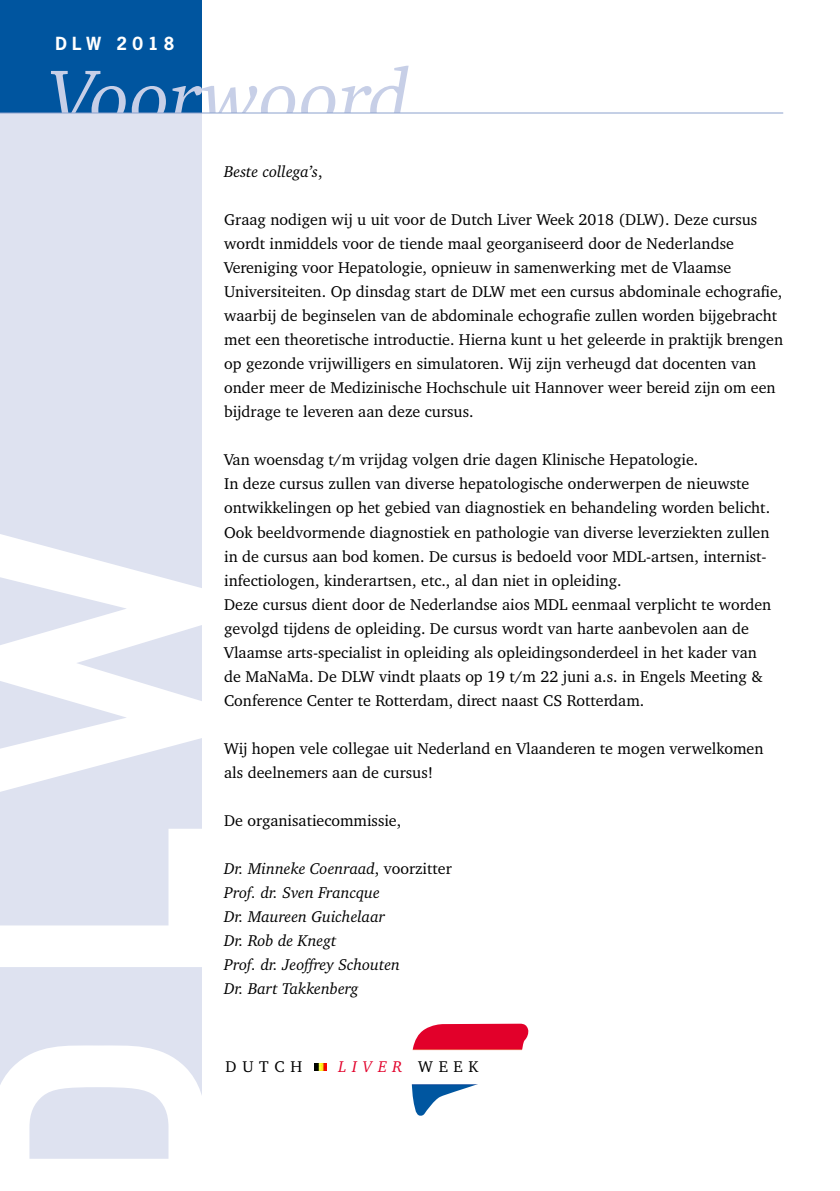
<style>
.page{position:relative;width:840px;height:1191px;background:#fff}
.page>*{position:absolute;margin:0;border:0;box-sizing:border-box;transform-origin:0 0}
.t1{font:700 299.4px "DIN";color:#fff}
.t2{font:italic 80px "Charter IT Cby BT";color:#c7cfe7}
.t3{font:700 17px "News Gothic";letter-spacing:.305em;color:#fff}
.t4{font:16px/24px "Charter IT Cby BT";color:#000}
.t5{font:italic 16px/24px "Charter IT Cby BT";color:#000}
.t6{font:italic 16px "Charter IT Cby BT";letter-spacing:.36em;color:#e2002a}
.s1{font-style:normal}
.s2{font-style:normal;color:#000}
</style>
<div class="page">
<hr style="left:839px;top:0;width:1px;height:119px;background:#00559f">
<hr style="left:839px;top:113px;width:1px;height:1078px;background:#dee2f0">
<div style="left:0;top:0;width:201px;height:119px;background:#00559f"></div>
<div style="left:0;top:113px;width:201px;height:1078px;background:#dee2f0"></div>
<img style="left:411px;top:1023px;width:118px;height:92px">
<svg style="left:314px;top:1063px;width:12px;height:7px"></svg>
<hr style="left:839px;top:160px;width:1px;height:33px;background:#00559f">
<hr style="left:0;top:113px;width:782px;height:1px;background:#8ba1cd">
<p class="t3" style="left:55px;top:33px;width:121px">DLW 2018</p>
<h2 class="t2" style="left:48px;top:46px;width:363px">Voorwoord</h2>
<h1 class="t1" style="left:-98px;top:1225px;width:696px;rotate:-90deg">DLW</h1>
<p class="t5" style="left:224px;top:159px;width:100px">Beste collega’s<span class="s1">,</span></p>
<p class="t4" style="left:224px;top:207px;width:560px">Graag nodigen wij u uit voor de Dutch Liver Week 2018 (DLW). Deze cursus wordt inmiddels voor de tiende maal georganiseerd door de Nederlandse Vereniging voor Hepatologie, opnieuw in samenwerking met de Vlaamse Universiteiten. Op dinsdag start de DLW met een cursus abdominale echografie, waarbij de beginselen van de abdominale echografie zullen worden bijgebracht met een theoretische introductie. Hierna kunt u het geleerde in praktijk brengen op gezonde vrijwilligers en simulatoren. Wij zijn verheugd dat docenten van onder meer de Medizinische Hochschule uit Hannover weer bereid zijn om een bijdrage te leveren aan deze cursus.</p>
<p class="t4" style="left:224px;top:447px;width:548px">Van woensdag t/m vrijdag volgen drie dagen Klinische Hepatologie.<br>In deze cursus zullen van diverse hepatologische onderwerpen de nieuwste ontwikkelingen op het gebied van diagnostiek en behandeling worden belicht.<br>Ook beeldvormende diagnostiek en pathologie van diverse leverziekten zullen in de cursus aan bod komen. De cursus is bedoeld voor MDL-artsen, internist&shy;infectiologen, kinderartsen, etc., al dan niet in opleiding.<br>Deze cursus dient door de Nederlandse aios MDL eenmaal verplicht te worden gevolgd tijdens de opleiding. De cursus wordt van harte aanbevolen aan de Vlaamse arts-specialist in opleiding als opleidingsonderdeel in het kader van de MaNaMa. De DLW vindt plaats op 19 t/m 22 juni a.s. in Engels Meeting &amp; Conference Center te Rotterdam, direct naast CS Rotterdam.</p>
<p class="t4" style="left:224px;top:735px;width:540px">Wij hopen vele collegae uit Nederland en Vlaanderen te mogen verwelkomen als deelnemers aan de cursus!</p>
<p class="t4" style="left:224px;top:807px;width:178px">De organisatiecommissie,</p>
<p class="t5" style="left:224px;top:855px;width:229px">Dr. Minneke Coenraad<span class="s1">, voorzitter<br></span>Prof. dr. Sven Francque<br>Dr. Maureen Guichelaar<br>Dr. Rob de Knegt<br>Prof. dr. Jeoffrey Schouten<br>Dr. Bart Takkenberg</p>
<p class="t4" style="left:225px;top:1054px;width:78px">DUTCH</p>
<p class="t6" style="left:338px;top:1056px;width:141px">LIVER <span class="s2">WEEK</span></p>
</div>
